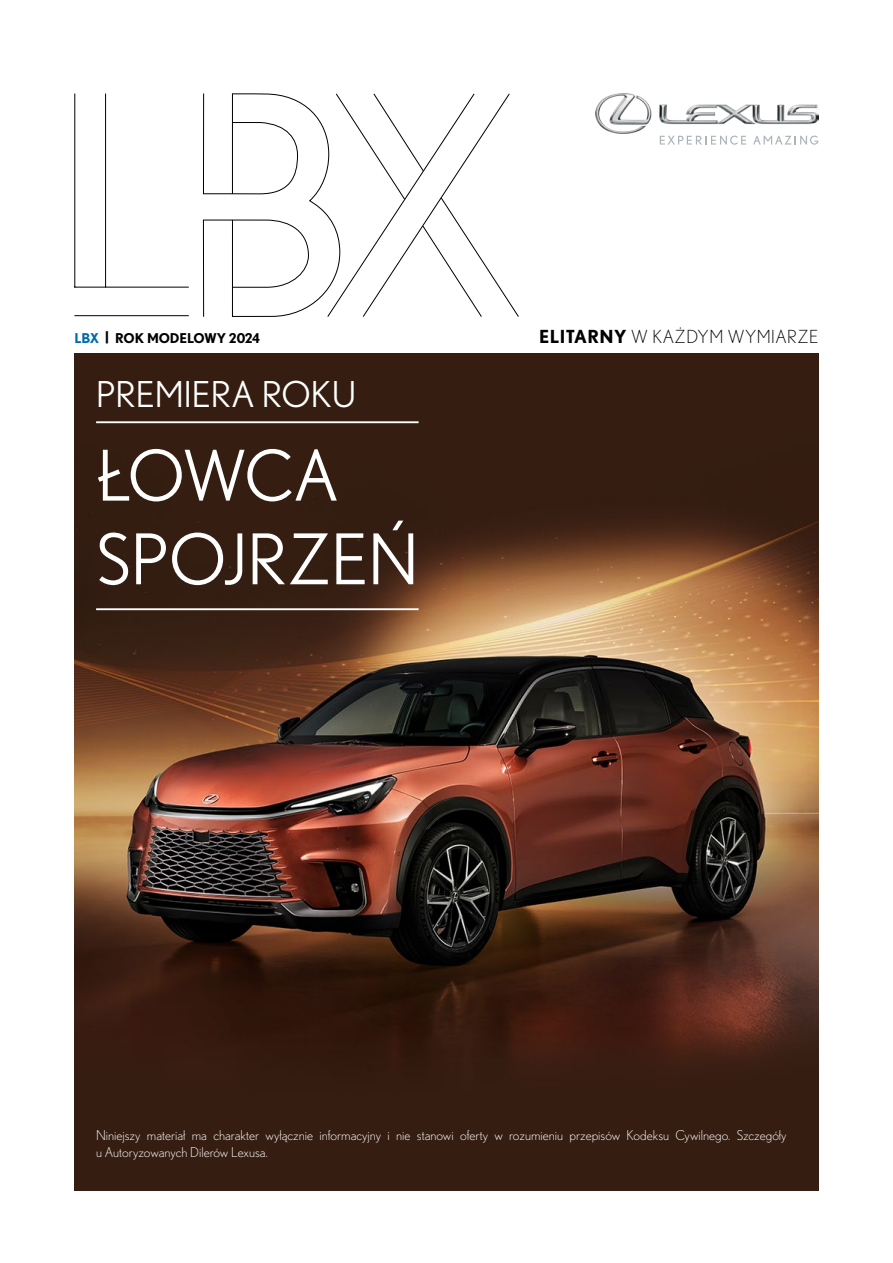
<style>
.page{position:relative;width:893px;height:1263px;background:#fff}
.page>*{position:absolute;margin:0;border:0;box-sizing:border-box;transform-origin:0 0}
.t1{font:69.75px/83.7px "Nobel WGL";letter-spacing:-.005em;color:#fff}
.t2{font:35.55px "Nobel WGL";color:#fff}
.t3{font:300 18px "Nobel Pl";letter-spacing:.025em;color:#000}
.t4{font:300 13.5px/16.2px "Nobel Pl";color:#fff}
.t5{font:700 13.5px "Nobel WGL";letter-spacing:-.01em;color:#000}
.s1{color:#006aaf}
.s2{font-family:"Nobel WGL";font-weight:700}
</style>
<div class="page">
<svg style="left:660px;top:136px;width:86px;height:9px"></svg>
<svg style="left:753px;top:136px;width:65px;height:9px"></svg>
<img style="left:595px;top:94px;width:224px;height:40px">
<img style="left:74px;top:353px;width:745px;height:838px">
<hr style="left:96px;top:421px;width:323px;height:2px;background:#fff">
<hr style="left:96px;top:608px;width:323px;height:2px;background:#fff">
<hr style="left:74px;top:287px;width:115px;height:1px;background:#000">
<hr style="left:105px;top:94px;width:1px;height:193px;background:#000">
<hr style="left:74px;top:94px;width:1px;height:193px;background:#000">
<hr style="left:74px;top:315px;width:115px;height:1px;background:#000">
<svg style="left:203px;top:93px;width:316px;height:224px"></svg>
<p class="t5" style="left:74px;top:327px;width:187px"><span class="s1">LBX</span> | ROK MODELOWY 2024</p>
<h2 class="t2" style="left:96px;top:369px;width:262px">PREMIERA ROKU</h2>
<h1 class="t1" style="left:96px;top:431px;width:324px">ŁOWCA<br>SPOJRZEŃ</h1>
<h3 class="t3" style="left:539px;top:326px;width:281px"><span class="s2">ELITARNY</span> W KAŻDYM WYMIARZE</h3>
<p class="t4" style="left:96px;top:1127px;width:692px">Niniejszy materiał ma charakter wyłącznie informacyjny i nie stanowi oferty w rozumieniu przepisów Kodeksu Cywilnego. Szczegóły u Autoryzowanych Dilerów Lexusa.</p>
</div>
